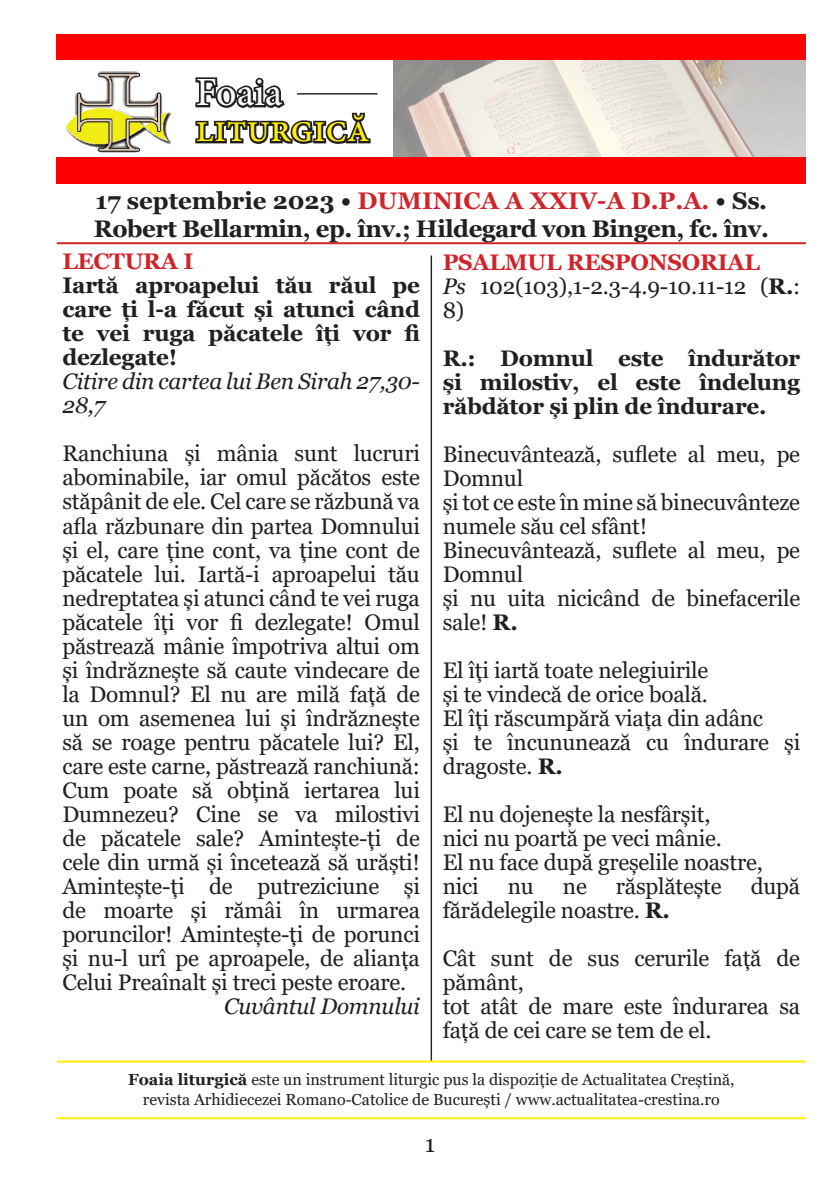
<style>
.page{position:relative;width:840px;height:1191px;background:#fff}
.page>*{position:absolute;margin:0;border:0;box-sizing:border-box;transform-origin:0 0}
.t1{font:40px "Minion Pro";color:#fff101}
.t2{font:40px "Minion Pro";color:#fff}
.t3{font:700 24px/28px "Georgia";letter-spacing:-.02em;color:#231f20}
.t4{font:24px "Georgia";color:#231f20}
.t5{font:22.4px/24px "Georgia";letter-spacing:-.01em;color:#231f20}
.t6{font:700 22.4px/24px "Georgia";letter-spacing:-.01em;color:#231f20;text-align:justify}
.t7{font:italic 22.4px/24px "Georgia";letter-spacing:-.01em;color:#231f20}
.t8{font:700 22.4px "Georgia";letter-spacing:-.01em;color:#d1232a}
.t9{font:16px/19.2px "Georgia";color:#231f20;text-align:center}
.s1{color:#d1232a}
.s2{font-style:italic}
.s3{font-weight:700}
</style>
<div class="page">
<img style="left:393px;top:60px;width:412px;height:98px">
<img style="left:57px;top:71px;width:115px;height:87px">
<div style="left:57px;top:158px;width:748px;height:26px;background:#f00"></div>
<hr style="left:57px;top:242px;width:748px;height:2px;background:#d1232a">
<hr style="left:57px;top:1117px;width:748px;height:2px;background:#fff101">
<hr style="left:57px;top:1060px;width:748px;height:2px;background:#fff101">
<div style="left:57px;top:34px;width:748px;height:26px;background:#f00"></div>
<svg style="left:195px;top:77px;width:176px;height:67px"></svg>
<hr style="left:297px;top:93px;width:80px;height:2px;background:#231f20">
<hr style="left:430px;top:255px;width:2px;height:805px;background:#231f20">
<h1 class="t2" style="left:196px;top:66px;width:88px">Foaia</h1>
<h1 class="t1" style="left:196px;top:102px;width:175px">liturgică</h1>
<p class="t3" style="left:94px;top:187px;width:676px">17 septembrie 2023 • <span class="s1">DUMINICA A XXIV-A D.P.A.</span> • Ss.<br>Robert Bellarmin, ep. înv.; Hildegard von Bingen, fc. înv.</p>
<p class="t8" style="left:62px;top:247px;width:132px">LECTURA I</p>
<p class="t6" style="left:62px;top:274px;width:359px">Iartă aproapelui tău răul pe care ţi l-a făcut şi atunci când te vei ruga păcatele îţi vor fi dezlegate!</p>
<p class="t7" style="left:62px;top:370px;width:359px">Citire din cartea lui Ben Sirah 27,30-<br>28,7</p>
<p class="t5" style="left:62px;top:442px;width:359px;text-align:justify">Ranchiuna şi mânia sunt lucruri abominabile, iar omul păcătos este stăpânit de ele. Cel care se răzbună va afla răzbunare din partea Domnului şi el, care ţine cont, va ţine cont de păcatele lui. Iartă-i aproapelui tău nedreptatea şi atunci când te vei ruga păcatele îţi vor fi dezlegate! Omul păstrează mânie împotriva altui om şi îndrăzneşte să caute vindecare de la Domnul? El nu are milă faţă de un om asemenea lui şi îndrăzneşte să se roage pentru păcatele lui? El, care este carne, păstrează ranchiună:<br>Cum poate să obţină iertarea lui Dumnezeu? Cine se va milostivi de păcatele sale? Aminteşte-ţi de cele din urmă şi încetează să urăşti!<br>Aminteşte-ţi de putreziciune şi de moarte şi rămâi în urmarea poruncilor! Aminteşte-ţi de porunci şi nu-l urî pe aproapele, de alianţa Celui Preaînalt şi treci peste eroare.</p>
<p class="t7" style="left:224px;top:994px;width:197px">Cuvântul Domnului</p>
<p class="t8" style="left:442px;top:247px;width:318px">PSALMUL RESPONSORIAL</p>
<p class="t5" style="left:442px;top:274px;width:359px"><span class="s2">Ps</span> 102(103),1-2.3-4.9-10.11-12 (<span class="s3">R.</span>:<br>8)</p>
<p class="t6" style="left:442px;top:346px;width:359px">R.: Domnul este îndurător şi milostiv, el este îndelung răbdător şi plin de îndurare.</p>
<p class="t5" style="left:442px;top:442px;width:359px">Binecuvântează, suflete al meu, pe<br>Domnul</p>
<p class="t5" style="left:442px;top:490px;width:359px">şi tot ce este în mine să binecuvânteze numele său cel sfânt!</p>
<p class="t5" style="left:442px;top:538px;width:359px">Binecuvântează, suflete al meu, pe<br>Domnul</p>
<p class="t5" style="left:442px;top:586px;width:359px">şi nu uita nicicând de binefacerile sale! <span class="s3">R.</span></p>
<p class="t5" style="left:442px;top:658px;width:267px">El îţi iartă toate nelegiuirile</p>
<p class="t5" style="left:442px;top:682px;width:266px">şi te vindecă de orice boală.</p>
<p class="t5" style="left:442px;top:706px;width:322px">El îţi răscumpără viaţa din adânc</p>
<p class="t5" style="left:442px;top:730px;width:359px">şi te încununează cu îndurare şi dragoste. <span class="s3">R.</span></p>
<p class="t5" style="left:442px;top:802px;width:269px">El nu dojeneşte la nesfârşit,</p>
<p class="t5" style="left:442px;top:826px;width:280px">nici nu poartă pe veci mânie.</p>
<p class="t5" style="left:442px;top:850px;width:321px">El nu face după greşelile noastre,</p>
<p class="t5" style="left:442px;top:874px;width:38px">nici</p>
<p class="t5" style="left:507px;top:874px;width:28px">nu</p>
<p class="t5" style="left:562px;top:874px;width:25px">ne</p>
<p class="t5" style="left:615px;top:874px;width:107px">răsplăteşte</p>
<p class="t5" style="left:750px;top:874px;width:51px">după</p>
<p class="t5" style="left:442px;top:898px;width:229px">fărădelegile noastre. <span class="s3">R.</span></p>
<p class="t5" style="left:442px;top:946px;width:359px">Cât sunt de sus cerurile faţă de pământ,</p>
<p class="t5" style="left:442px;top:994px;width:359px">tot atât de mare este îndurarea sa faţă de cei care se tem de el.</p>
<p class="t9" style="left:128px;top:1070px;width:607px"><span class="s3">Foaia liturgică</span> este un instrument liturgic pus la dispoziție de Actualitatea Creștină, revista Arhidiecezei Romano-Catolice de București / www.actualitatea-crestina.ro</p>
<p class="t4" style="left:424px;top:1129px;width:12px">1</p>
</div>
